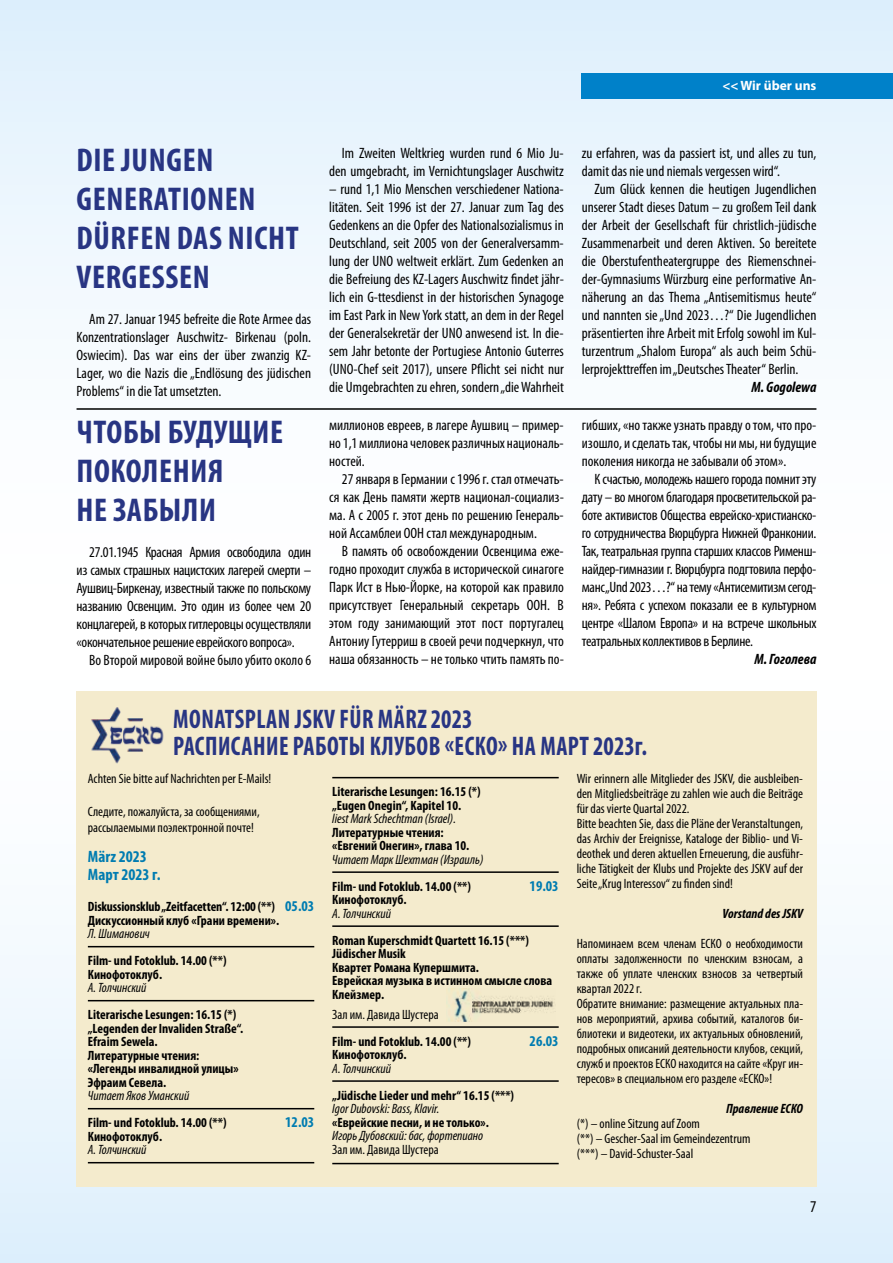
<style>
.page{position:relative;width:893px;height:1263px;background:#fff}
.page>*{position:absolute;margin:0;border:0;box-sizing:border-box;transform-origin:0 0}
.t1{font:700 condensed 33px/39px "Myriad Pro";letter-spacing:.02em;color:#283583}
.t2{font:700 condensed 27px/27px "Myriad Pro";letter-spacing:.02em;color:#283583;scale:.9 1}
.t3{font:700 condensed 16.5px/17.7px "Myriad Pro";color:#007cb1}
.t4{font:condensed 16.5px "Myriad Pro";color:#000}
.t5{font:condensed 15px/18px "Myriad Pro";color:#000;text-align:justify}
.t6{font:italic 700 condensed 15px "Myriad Pro";color:#000}
.t7{font:700 condensed 15px "Myriad Pro";color:#007cb1}
.t8{font:condensed 13.5px/15px "Myriad Pro";color:#000}
.t9{font:700 condensed 13.5px/13.5px "Myriad Pro";color:#000}
.t10{font:italic condensed 13.5px "Myriad Pro";color:#000}
.t11{font:italic 700 condensed 13.5px "Myriad Pro";color:#000}
.t12{font:700 13.5px "Myriad Pro";color:#fff}
.s1{font-size:15px;color:#007cb1}
</style>
<div class="page">
<div style="left:0;top:631px;width:893px;height:632px;background:linear-gradient(to bottom,#fff,#e0f0fc)"></div>
<div style="left:0;top:0;width:893px;height:631px;background:linear-gradient(to bottom,#e0f0fc,#fff)"></div>
<div style="left:582px;top:73px;width:311px;height:26px;background:#0081c9"></div>
<hr style="left:77px;top:408px;width:739px;height:2px;background:#000">
<div style="left:76px;top:691px;width:740px;height:495px;background:#f4ebcd"></div>
<hr style="left:88px;top:946px;width:226px;height:1px;background:#000">
<hr style="left:88px;top:1000px;width:226px;height:1px;background:#000">
<hr style="left:88px;top:1108px;width:226px;height:1px;background:#000">
<hr style="left:88px;top:1162px;width:226px;height:1px;background:#000">
<hr style="left:332px;top:777px;width:227px;height:1px;background:#000">
<hr style="left:332px;top:871px;width:227px;height:2px;background:#000">
<hr style="left:332px;top:925px;width:227px;height:2px;background:#000">
<hr style="left:332px;top:1026px;width:227px;height:2px;background:#000">
<hr style="left:332px;top:1080px;width:227px;height:2px;background:#000">
<hr style="left:332px;top:1163px;width:227px;height:1px;background:#000">
<img style="left:91px;top:707px;width:73px;height:57px">
<img style="left:446px;top:988px;width:108px;height:34px">
<p class="t12" style="left:722px;top:77px;width:96px">&lt;&lt; Wir über uns</p>
<p class="t12" style="left:800px;top:80px;width:18px">&lt;&lt;</p>
<h1 class="t1" style="left:77px;top:140px;width:224px">DIE JUNGEN<br>GENERATIONEN<br>DÜRFEN DAS NICHT<br>VERGESSEN</h1>
<p class="t5" style="left:77px;top:310px;width:236px;text-indent:13px">Am 27. Januar 1945 befreite die Rote Armee das Konzentrationslager Auschwitz- Birkenau (poln.<br>Oswiecim). Das war eins der über zwanzig KZ-Lager, wo die Nazis die „Endlösung des jüdischen Problems“ in die Tat umsetzten.</p>
<h1 class="t1" style="left:77px;top:412px;width:208px">ЧТОБЫ БУДУЩИЕ<br>ПОКОЛЕНИЯ<br>НЕ ЗАБЫЛИ</h1>
<p class="t5" style="left:77px;top:543px;width:236px;text-indent:13px">27.01.1945 Красная Армия освободила один из самых страшных нацистских лагерей смерти – Аушвиц-Биркенау, известный также по польскому названию Освенцим. Это один из более чем 20 концлагерей, в которых гитлеровцы осуществляли «окончательное решение еврейского вопроса».</p>
<p class="t5" style="left:89px;top:651px;width:223px">Во Второй мировой войне было убито около 6</p>
<p class="t5" style="left:329px;top:144px;width:236px;text-align:right">Im Zweiten Weltkrieg wurden rund 6 Mio Ju&shy;den umgebracht, im Vernichtungslager Auschwitz</p>
<p class="t5" style="left:329px;top:180px;width:236px">– rund 1,1 Mio Menschen verschiedener Nationa&shy;litäten. Seit 1996 ist der 27. Januar zum Tag des Gedenkens an die Opfer des Nationalsozialismus in Deutschland, seit 2005 von der Generalversamm&shy;lung der UNO weltweit erklärt. Zum Gedenken an die Befreiung des KZ-Lagers Auschwitz findet jähr&shy;lich ein G-ttesdienst in der historischen Synagoge im East Park in New York statt, an dem in der Regel der Generalsekretär der UNO anwesend ist. In die&shy;sem Jahr betonte der Portugiese Antonio Guterres (UNO-Chef seit 2017), unsere Pflicht sei nicht nur die Umgebrachten zu ehren, sondern „die Wahrheit</p>
<p class="t5" style="left:329px;top:416px;width:236px">миллионов евреев, в лагере Аушвиц – пример&shy;но 1,1 миллиона человек различных националь&shy;ностей.</p>
<p class="t5" style="left:329px;top:470px;width:236px;text-indent:13px">27 января в Германии с 1996 г. стал отмечать&shy;ся как День памяти жертв национал-социализ&shy;ма. А с 2005 г. этот день по решению Генераль&shy;ной Ассамблеи ООН стал международным.</p>
<p class="t5" style="left:329px;top:542px;width:236px;text-indent:13px">В память об освобождении Освенцима еже&shy;годно проходит служба в исторической синагоге Парк Ист в Нью-Йорке, на которой как правило присутствует Генеральный секретарь ООН. В этом году занимающий этот пост португалец Антониу Гутерриш в своей речи подчеркнул, что наша обязанность – не только чтить память по-</p>
<p class="t5" style="left:582px;top:144px;width:236px">zu erfahren, was da passiert ist, und alles zu tun, damit das nie und niemals vergessen wird“.</p>
<p class="t5" style="left:582px;top:180px;width:236px;text-indent:13px">Zum Glück kennen die heutigen Jugendlichen unserer Stadt dieses Datum – zu großem Teil dank der Arbeit der Gesellschaft für christlich-jüdische Zusammenarbeit und deren Aktiven. So bereitete die Oberstufentheatergruppe des Riemenschnei&shy;der-Gymnasiums Würzburg eine performative An&shy;näherung an das Thema „Antisemitismus heute“ und nannten sie „Und 2023…?“ Die Jugendlichen präsentierten ihre Arbeit mit Erfolg sowohl im Kul&shy;turzentrum „Shalom Europa“ als auch beim Schü&shy;lerprojekttreffen im „Deutsches Theater“ Berlin.</p>
<p class="t6" style="left:751px;top:377px;width:67px">M. Gogolewa</p>
<p class="t5" style="left:582px;top:416px;width:236px">гибших, «но также узнать правду о том, что про&shy;изошло, и сделать так, чтобы ни мы, ни будущие поколения никогда не забывали об этом».</p>
<p class="t5" style="left:582px;top:470px;width:236px;text-indent:13px">К счастью, молодежь нашего города помнит эту дату – во многом благодаря просветительской ра&shy;боте активистов Общества еврейско-христианско&shy;го сотрудничества Вюрцбурга Нижней Франконии.<br>Так, театральная группа старших классов Рименш&shy;найдер-гимназии г. Вюрцбурга подгтовила перфо&shy;манс „Und 2023…?“ на тему «Антисемитизм сегод&shy;ня». Ребята с успехом показали ее в культурном центре «Шалом Европа» и на встрече школьных театральных коллективов в Берлине.</p>
<p class="t6" style="left:754px;top:649px;width:64px">М. Гоголева</p>
<h2 class="t2" style="left:173px;top:705px;width:528px">MONATSPLAN JSKV FÜR MÄRZ 2023<br>РАСПИСАНИЕ РАБОТЫ КЛУБОВ «ЕСКО» НА МАРТ 2023г.</h2>
<p class="t8" style="left:88px;top:770px;width:185px">Achten Sie bitte auf Nachrichten per E-Mails!</p>
<p class="t8" style="left:88px;top:803px;width:173px;line-height:16.5px">Следите, пожалуйста, за сообщениями, рассылаемыми поэлектронной почте!</p>
<p class="t3" style="left:88px;top:847px;width:74px">März 2023<br>Март 2023 г.</p>
<p class="t9" style="left:88px;top:900px;width:228px">Diskussionsklub „Zeitfacetten“. 12:00 (**) <span class="s1">05.03<br></span>Дискуссионный клуб «Грани времени».</p>
<p class="t10" style="left:88px;top:925px;width:64px">Л. Шиманович</p>
<p class="t9" style="left:88px;top:954px;width:140px">Film- und Fotoklub. 14.00 (**)<br>Кинофотоклуб.</p>
<p class="t10" style="left:88px;top:979px;width:60px">А. Толчинский</p>
<p class="t9" style="left:88px;top:1008px;width:157px">Literarische Lesungen: 16.15 (*) „Legenden der Invaliden Straße“.<br>Efraim Sewela.<br>Литературные чтения: «Легенды инвалидной улицы»<br>Эфраим Севела.</p>
<p class="t10" style="left:88px;top:1087px;width:103px">Читает Яков Уманский</p>
<p class="t9" style="left:88px;top:1116px;width:140px">Film- und Fotoklub. 14.00 (**)</p>
<p class="t7" style="left:285px;top:1113px;width:31px">12.03</p>
<p class="t9" style="left:88px;top:1129px;width:76px">Кинофотоклуб.</p>
<p class="t10" style="left:88px;top:1141px;width:60px">А. Толчинский</p>
<p class="t9" style="left:332px;top:785px;width:150px">Literarische Lesungen: 16.15 (*) „Eugen Onegin“, Kapitel 10.</p>
<p class="t10" style="left:332px;top:810px;width:125px">liest Mark Schechtman (Israel).</p>
<p class="t9" style="left:332px;top:825px;width:139px">Литературные чтения: «Евгений Онегин», глава 10.</p>
<p class="t10" style="left:332px;top:851px;width:153px">Читает Марк Шехтман (Израиль)</p>
<p class="t9" style="left:332px;top:879px;width:140px">Film- und Fotoklub. 14.00 (**)</p>
<p class="t7" style="left:530px;top:876px;width:31px">19.03</p>
<p class="t9" style="left:332px;top:893px;width:76px">Кинофотоклуб.</p>
<p class="t10" style="left:332px;top:905px;width:60px">А. Толчинский</p>
<p class="t9" style="left:332px;top:933px;width:221px">Roman Kuperschmidt Quartett 16.15 (***)<br>Jüdischer Musik<br>Квартет Романа Купершмита.<br>Еврейская музыка в истинном смысле слова<br>Клейзмер.</p>
<p class="t8" style="left:332px;top:1006px;width:108px">Зал им. Давида Шустера</p>
<p class="t9" style="left:332px;top:1034px;width:140px">Film- und Fotoklub. 14.00 (**)</p>
<p class="t7" style="left:530px;top:1031px;width:31px">26.03</p>
<p class="t9" style="left:332px;top:1047px;width:76px">Кинофотоклуб.</p>
<p class="t10" style="left:332px;top:1060px;width:60px">А. Толчинский</p>
<p class="t9" style="left:332px;top:1088px;width:183px">„Jüdische Lieder und mehr“ 16.15 (***)</p>
<p class="t10" style="left:332px;top:1100px;width:109px">Igor Dubovski: Bass, Klavir.</p>
<p class="t9" style="left:332px;top:1115px;width:158px">«Еврейские песни, и не только».</p>
<p class="t10" style="left:332px;top:1127px;width:152px">Игорь Дубовский: бас, фортепиано</p>
<p class="t8" style="left:332px;top:1141px;width:108px">Зал им. Давида Шустера</p>
<p class="t8" style="left:577px;top:770px;width:228px">Wir erinnern alle Mitglieder des JSKV, die ausbleiben&shy;den Mitgliedsbeiträge zu zahlen wie auch die Beiträge für das vierte Quartal 2022.<br>Bitte beachten Sie, dass die Pläne der Veranstaltungen, das Archiv der Ereignisse, Kataloge der Biblio- und Vi&shy;deothek und deren aktuellen Erneuerung, die ausführ&shy;liche Tätigkeit der Klubs und Projekte des JSKV auf der Seite „Krug Interessov“ zu finden sind!</p>
<p class="t11" style="left:722px;top:905px;width:82px">Vorstand des JSKV</p>
<p class="t8" style="left:577px;top:935px;width:228px">Напоминаем всем членам ЕСКО о необходимости оплаты задолженности по членским взносам, а также об уплате членских взносов за четвертый квартал 2022 г.<br>Обратите внимание: размещение актуальных пла&shy;нов мероприятий, архива событий, каталогов би&shy;блиотеки и видеотеки, их актуальных обновлений, подробных описаний деятельности клубов, секций, служб и проектов ЕСКО находится на сайте «Круг ин&shy;тересов» в специальном его разделе «ЕСКО»!</p>
<p class="t11" style="left:726px;top:1100px;width:79px">Правление ЕСКО</p>
<p class="t8" style="left:577px;top:1115px;width:175px">(*) – online Sitzung auf Zoom<br>(**) – Gescher-Saal im Gemeindezentrum (***) – David-Schuster-Saal</p>
<p class="t4" style="left:810px;top:1196px;width:8px">7</p>
</div>
